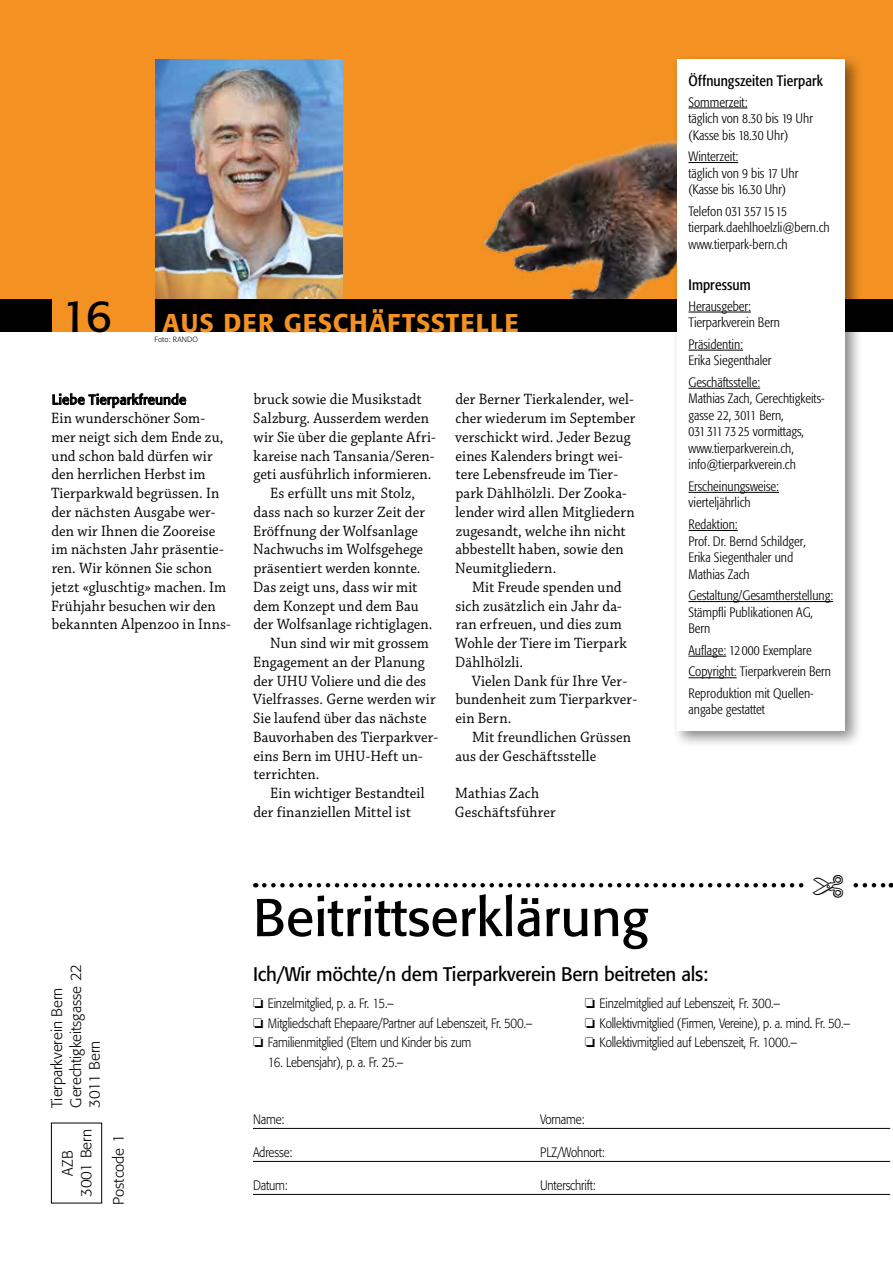
<style>
.page{position:relative;width:893px;height:1263px;background:#fff}
.page>*{position:absolute;margin:0;border:0;box-sizing:border-box;transform-origin:0 0}
.t1{font:52.5px "Formata";color:#000}
.t2{font:500 25.5px "Formata";letter-spacing:.045em;color:#f39222}
.t3{font:19.5px "Formata";letter-spacing:-.01em;color:#000;scale:.95 1}
.t4{font:15.75px/18.8px "Chaparral Pro";letter-spacing:.005em;color:#000;scale:.94 1}
.t5{font:300 15px/18.8px "Formata";color:#000;text-align:center}
.t6{font:condensed 15px "Formata";letter-spacing:.005em;color:#000}
.t7{font:300 condensed 13.5px/16.5px "Formata";color:#000}
.t8{font:300 13.5px "Formata";letter-spacing:-.01em;color:#000;scale:.85 1}
.t9{font:13.5px "Formata";letter-spacing:.01em;color:#000}
.t10{font:300 7.5px "Formata";letter-spacing:.02em;color:#000}
.s1{font-weight:400;font-size:44.7px;color:#000}
</style>
<div class="page">
<div style="left:0;top:0;width:893px;height:332px;background:#f39222"></div>
<img style="left:300px;top:59px;width:371px;height:240px">
<svg style="left:53px;top:393px;width:133px;height:15px"></svg>
<hr style="left:253px;top:1128px;width:637px;height:1px;background:#000">
<hr style="left:253px;top:1161px;width:637px;height:1px;background:#000">
<hr style="left:253px;top:1194px;width:637px;height:1px;background:#000">
<div style="left:51px;top:1123px;width:51px;height:80px;border:1px solid #000"></div>
<div style="left:0;top:299px;width:51px;height:33px;background:#000"></div>
<img style="left:155px;top:60px;width:187px;height:239px">
<div style="left:155px;top:299px;width:738px;height:33px;background:#000"></div>
<div style="left:671px;top:54px;width:192px;height:694px;background:#000;opacity:.45"></div>
<div style="left:677px;top:60px;width:168px;height:671px;background:#fff"></div>
<hr style="left:688px;top:108px;width:59px;height:1px;background:#000">
<hr style="left:688px;top:162px;width:50px;height:1px;background:#000">
<hr style="left:688px;top:312px;width:63px;height:1px;background:#000">
<hr style="left:688px;top:350px;width:55px;height:1px;background:#000">
<hr style="left:688px;top:388px;width:72px;height:1px;background:#000">
<hr style="left:688px;top:492px;width:91px;height:1px;background:#000">
<hr style="left:688px;top:530px;width:50px;height:1px;background:#000">
<hr style="left:688px;top:601px;width:145px;height:1px;background:#000">
<hr style="left:688px;top:656px;width:38px;height:1px;background:#000">
<hr style="left:688px;top:677px;width:49px;height:1px;background:#000">
<svg style="left:264px;top:883px;width:628px;height:5px"></svg>
<h2 class="t2" style="left:61px;top:307px;width:345px"><span class="s1">16</span> AUS DER GESCHÄFTSST</h2>
<p class="t10" style="left:154px;top:335px;width:45px">Foto: RANDO</p>
<h2 class="t2" style="left:460px;top:307px;width:60px">ELLE</h2>
<p class="t9" style="left:52px;top:391px;width:136px">Liebe Tierparkfreunde</p>
<p class="t4" style="left:51px;top:409px;width:193px">Ein wunderschöner Som&shy;mer neigt sich dem Ende zu, und schon bald dürfen wir den herrlichen Herbst im<br>Tierparkwald begrüssen. In der nächsten Ausgabe wer&shy;den wir Ihnen die Zooreise im nächsten Jahr präsentie&shy;ren. Wir können Sie schon jetzt «gluschtig» machen. Im<br>Frühjahr besuchen wir den bekannten Alpenzoo in Inns-</p>
<p class="t4" style="left:254px;top:391px;width:180px">bruck sowie die Musikstadt</p>
<p class="t4" style="left:253px;top:409px;width:189px">Salzburg. Ausserdem werden</p>
<p class="t4" style="left:253px;top:428px;width:196px">wir Sie über die geplante Afri-</p>
<p class="t4" style="left:254px;top:447px;width:194px">kareise nach Tansania/Seren-</p>
<p class="t4" style="left:253px;top:466px;width:191px">geti ausführlich informieren.</p>
<p class="t4" style="left:270px;top:484px;width:156px">Es erfüllt uns mit Stolz,</p>
<p class="t4" style="left:254px;top:503px;width:184px">dass nach so kurzer Zeit der</p>
<p class="t4" style="left:253px;top:522px;width:177px">Eröffnung der Wolfsanlage</p>
<p class="t4" style="left:253px;top:541px;width:182px">Nachwuchs im Wolfsgehege</p>
<p class="t4" style="left:254px;top:559px;width:179px">präsentiert werden konnte.</p>
<p class="t4" style="left:253px;top:578px;width:176px">Das zeigt uns, dass wir mit</p>
<p class="t4" style="left:254px;top:597px;width:177px">dem Konzept und dem Bau</p>
<p class="t4" style="left:254px;top:616px;width:192px">der Wolfsanlage richtiglagen.</p>
<p class="t4" style="left:270px;top:634px;width:170px">Nun sind wir mit grossem</p>
<p class="t4" style="left:253px;top:653px;width:184px">Engagement an der Planung</p>
<p class="t4" style="left:253px;top:672px;width:185px">der UHU Voliere und die des</p>
<p class="t4" style="left:253px;top:691px;width:196px">Vielfrasses. Gerne werden wir</p>
<p class="t4" style="left:253px;top:709px;width:186px">Sie laufend über das nächste</p>
<p class="t4" style="left:253px;top:728px;width:198px">Bauvorhaben des Tierparkver-</p>
<p class="t4" style="left:254px;top:747px;width:182px">eins Bern im UHU-Heft un-</p>
<p class="t4" style="left:253px;top:766px;width:72px">terrichten.</p>
<p class="t4" style="left:270px;top:784px;width:166px">Ein wichtiger Bestandteil</p>
<p class="t4" style="left:254px;top:803px;width:169px">der finanziellen Mittel ist</p>
<p class="t4" style="left:455px;top:391px;width:193px">der Berner Tierkalender, wel&shy;cher wiederum im September verschickt wird. Jeder Bezug eines Kalenders bringt wei&shy;tere Lebensfreude im Tier&shy;park Dählhölzli. Der Zooka&shy;lender wird allen Mitgliedern zugesandt, welche ihn nicht abbestellt haben, sowie den<br>Neumitgliedern.</p>
<p class="t4" style="left:455px;top:578px;width:184px;text-indent:17px">Mit Freude spenden und sich zusätzlich ein Jahr da&shy;ran erfreuen, und dies zum<br>Wohle der Tiere im Tierpark<br>Dählhölzli.</p>
<p class="t4" style="left:455px;top:672px;width:195px;text-indent:16px">Vielen Dank für Ihre Ver&shy;bundenheit zum Tierparkver&shy;ein Bern.</p>
<p class="t4" style="left:455px;top:728px;width:188px;text-indent:17px">Mit freundlichen Grüssen aus der Geschäftsstelle</p>
<p class="t4" style="left:455px;top:784px;width:109px">Mathias Zach<br>Geschäftsführer</p>
<p class="t6" style="left:688px;top:72px;width:136px">Öffnungszeiten Tierpark</p>
<p class="t7" style="left:688px;top:94px;width:126px">Sommerzeit:<br>täglich von 8.30 bis 19 Uhr (Kasse bis 18.30 Uhr)</p>
<p class="t7" style="left:688px;top:148px;width:111px">Winterzeit:<br>täglich von 9 bis 17 Uhr (Kasse bis 16.30 Uhr)</p>
<p class="t7" style="left:688px;top:203px;width:143px">Telefon 031 357 15 15 tierpark.daehlhoelzli@bern.ch www.tierpark-bern.ch</p>
<p class="t6" style="left:688px;top:276px;width:64px">Impressum</p>
<p class="t7" style="left:688px;top:298px;width:93px">Herausgeber:<br>Tierparkverein Bern</p>
<p class="t7" style="left:688px;top:336px;width:85px">Präsidentin:<br>Erika Siegenthaler</p>
<p class="t7" style="left:688px;top:374px;width:138px">Geschäftsstelle:<br>Mathias Zach, Gerechtigkeits&shy;gasse 22, 3011 Bern,<br>031 311 73 25 vormittags, www.tierparkverein.ch, info@tierparkverein.ch</p>
<p class="t7" style="left:688px;top:478px;width:92px">Erscheinungsweise: vierteljährlich</p>
<p class="t7" style="left:688px;top:516px;width:119px">Redaktion:<br>Prof. Dr. Bernd Schildger,<br>Erika Siegenthaler und<br>Mathias Zach</p>
<p class="t7" style="left:688px;top:587px;width:146px">Gestaltung/Gesamtherstellung:<br>Stämpfli Publikationen AG,<br>Bern</p>
<p class="t7" style="left:688px;top:639px;width:144px;line-height:21.6px">Auflage: 12 000 Exemplare<br>Copyright: Tierparkverein Bern<br>Reproduktion mit Quellen-</p>
<p class="t7" style="left:688px;top:702px;width:78px">angabe gestattet</p>
<p class="t5" style="left:48px;top:1108px;width:145px;text-align:left;rotate:-90deg">Tierparkverein Bern<br>Gerechtigkeitsgasse 22<br>3011 Bern</p>
<p class="t5" style="left:58px;top:1197px;width:69px;rotate:-90deg">AZB<br>3001 Bern</p>
<p class="t5" style="left:109px;top:1205px;width:72px;rotate:-90deg">Postcode 1</p>
<h1 class="t1" style="left:253px;top:886px;width:397px">Beitrittserklärung</h1>
<p class="t3" style="left:253px;top:962px;width:480px">Ich/Wir möchte/n dem Tierparkverein Bern beitreten als:</p>
<p class="t8" style="left:253px;top:995px;width:167px">□ Einzelmitglied, p. a. Fr. 15.–</p>
<p class="t8" style="left:585px;top:995px;width:232px">□ Einzelmitglied auf Lebenszeit, Fr. 300.–</p>
<p class="t8" style="left:253px;top:1015px;width:330px">□ Mitgliedschaft Ehepaare/Partner auf Lebenszeit, Fr. 500.–</p>
<p class="t8" style="left:585px;top:1015px;width:314px">□ Kollektivmitglied (Firmen, Vereine), p. a. mind. Fr. 50.–</p>
<p class="t8" style="left:253px;top:1034px;width:258px">□ Familienmitglied (Eltern und Kinder bis zum</p>
<p class="t8" style="left:585px;top:1034px;width:251px">□ Kollektivmitglied auf Lebenszeit, Fr. 1000.–</p>
<p class="t8" style="left:268px;top:1054px;width:161px">16. Lebensjahr), p. a. Fr. 25.–</p>
<p class="t8" style="left:253px;top:1111px;width:39px">Name:</p>
<p class="t8" style="left:540px;top:1111px;width:54px">Vorname:</p>
<p class="t8" style="left:253px;top:1144px;width:48px">Adresse:</p>
<p class="t8" style="left:540px;top:1144px;width:78px">PLZ/Wohnort:</p>
<p class="t8" style="left:253px;top:1177px;width:42px">Datum:</p>
<p class="t8" style="left:540px;top:1177px;width:67px">Unterschrift:</p>
</div>
